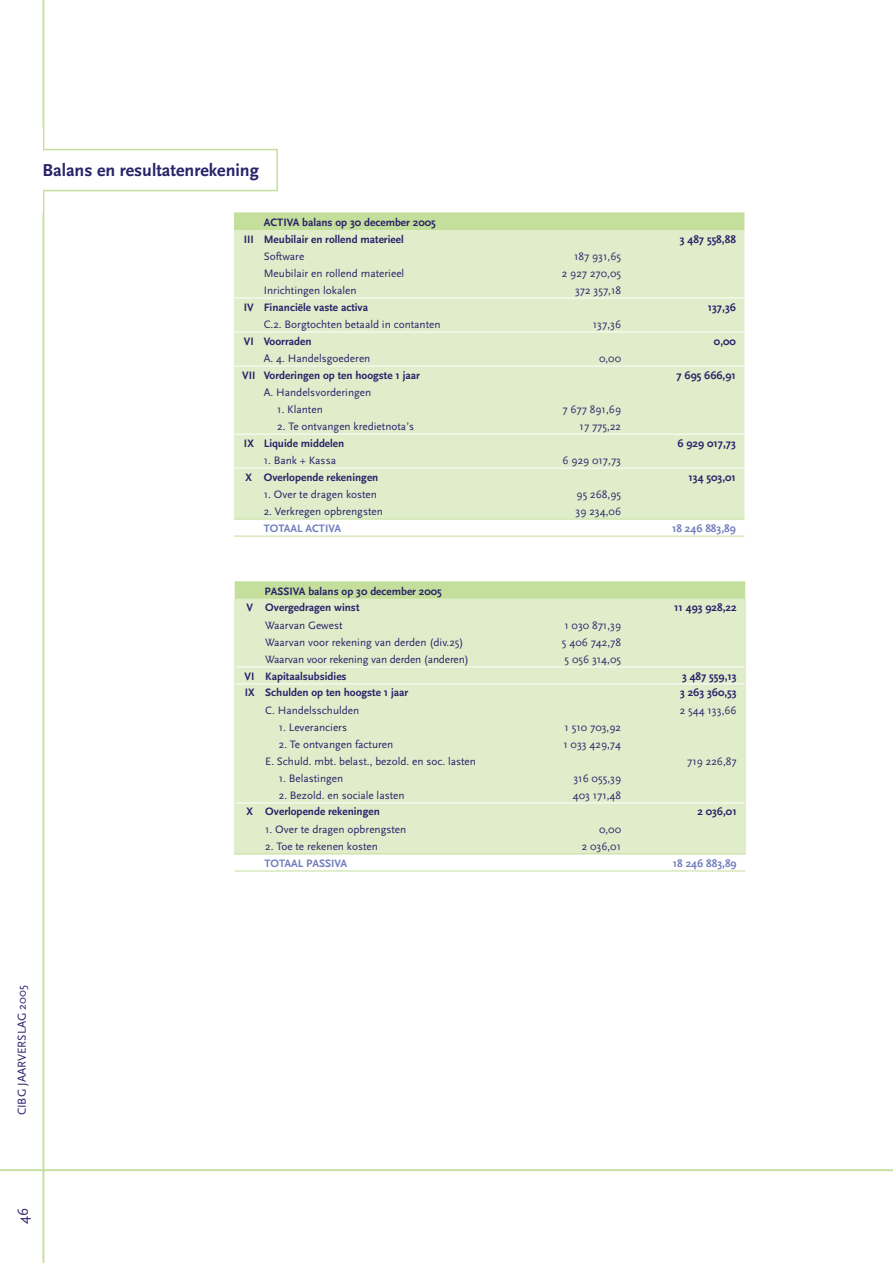
<style>
.page{position:relative;width:893px;height:1263px;background:#fff}
.page>*{position:absolute;margin:0;border:0;box-sizing:border-box;transform-origin:0 0}
.t1{font:700 18px "Scala Sans";color:#282268}
.t2{font:15px "Scala Sans";color:#282268}
.t3{font:12px "Scala Sans";color:#282268}
.t4{font:11.25px "Scala Sans";color:#282268}
.t5{font:700 11.25px/16.8px "Scala Sans";color:#282268}
.t6{font:700 11.25px "Scala Sans";color:#717dbd}
</style>
<div class="page">
<hr style="left:43px;top:0;width:1px;height:1263px;background:#c4df9b">
<hr style="left:0;top:1169px;width:892px;height:2px;background:#c4df9b">
<svg style="left:43px;top:149px;width:235px;height:42px"></svg>
<div style="left:234px;top:214px;width:510px;height:16px;background:#c4df9b"></div>
<div style="left:234px;top:230px;width:510px;height:289px;background:#dfedcb"></div>
<hr style="left:234px;top:213px;width:510px;height:1px;background:#c4df9b">
<hr style="left:234px;top:519px;width:510px;height:1px;background:#c4df9b">
<hr style="left:234px;top:536px;width:510px;height:1px;background:#c4df9b">
<hr style="left:234px;top:298px;width:510px;height:1px;background:#fff">
<hr style="left:234px;top:332px;width:510px;height:1px;background:#fff">
<hr style="left:234px;top:366px;width:510px;height:1px;background:#fff">
<hr style="left:234px;top:434px;width:510px;height:1px;background:#fff">
<hr style="left:234px;top:468px;width:510px;height:1px;background:#fff">
<hr style="left:235px;top:581px;width:510px;height:1px;background:#c4df9b">
<svg style="left:234px;top:582px;width:512px;height:272px;background:#ddecc8"></svg>
<hr style="left:235px;top:667px;width:509px;height:1px;background:#fff">
<hr style="left:235px;top:684px;width:509px;height:1px;background:#fff">
<hr style="left:235px;top:803px;width:509px;height:1px;background:#fff">
<hr style="left:234px;top:854px;width:512px;height:1px;background:#c4df9b">
<hr style="left:235px;top:871px;width:510px;height:1px;background:#c4df9b">
<h1 class="t1" style="left:43px;top:163px;width:218px">Balans en resultatenrekening</h1>
<p class="t5" style="left:244px;top:215px;width:193px;text-indent:20px">ACTIVA balans op 30 december 2005<br>III Meubilair en rollend materieel</p>
<p class="t5" style="left:679px;top:231px;width:58px">3 487 558,88</p>
<p class="t4" style="left:264px;top:252px;width:42px">Software</p>
<p class="t4" style="left:574px;top:252px;width:48px">187 931,65</p>
<p class="t4" style="left:264px;top:269px;width:142px">Meubilair en rollend materieel</p>
<p class="t4" style="left:562px;top:269px;width:61px">2 927 270,05</p>
<p class="t4" style="left:264px;top:285px;width:94px">Inrichtingen lokalen</p>
<p class="t4" style="left:575px;top:285px;width:47px">372 357,18</p>
<p class="t5" style="left:244px;top:300px;width:126px">IV Financiële vaste activa</p>
<p class="t5" style="left:707px;top:300px;width:30px">137,36</p>
<p class="t4" style="left:264px;top:319px;width:178px">C.2. Borgtochten betaald in contanten</p>
<p class="t4" style="left:593px;top:319px;width:30px">137,36</p>
<p class="t5" style="left:244px;top:334px;width:69px">VI Voorraden</p>
<p class="t5" style="left:714px;top:334px;width:24px">0,00</p>
<p class="t4" style="left:264px;top:353px;width:108px">A. 4. Handelsgoederen</p>
<p class="t4" style="left:599px;top:353px;width:24px">0,00</p>
<p class="t5" style="left:242px;top:368px;width:179px">VII Vorderingen op ten hoogste 1 jaar</p>
<p class="t5" style="left:676px;top:368px;width:61px">7 695 666,91</p>
<p class="t4" style="left:264px;top:388px;width:109px">A. Handelsvorderingen</p>
<p class="t4" style="left:277px;top:405px;width:47px">1. Klanten</p>
<p class="t4" style="left:562px;top:405px;width:60px">7 677 891,69</p>
<p class="t4" style="left:277px;top:422px;width:138px">2. Te ontvangen kredietnota’s</p>
<p class="t4" style="left:579px;top:422px;width:43px">17 775,22</p>
<p class="t5" style="left:244px;top:436px;width:102px">IX Liquide middelen</p>
<p class="t5" style="left:677px;top:436px;width:60px">6 929 017,73</p>
<p class="t4" style="left:264px;top:456px;width:74px">1. Bank + Kassa</p>
<p class="t4" style="left:562px;top:456px;width:60px">6 929 017,73</p>
<p class="t5" style="left:246px;top:470px;width:134px">X Overlopende rekeningen</p>
<p class="t5" style="left:688px;top:470px;width:49px">134 503,01</p>
<p class="t4" style="left:264px;top:490px;width:115px">1. Over te dragen kosten</p>
<p class="t4" style="left:576px;top:490px;width:46px">95 268,95</p>
<p class="t4" style="left:264px;top:507px;width:121px">2. Verkregen opbrengsten</p>
<p class="t4" style="left:575px;top:507px;width:47px">39 234,06</p>
<p class="t6" style="left:264px;top:524px;width:79px">TOTAAL ACTIVA</p>
<p class="t6" style="left:672px;top:524px;width:65px">18 246 883,89</p>
<p class="t5" style="left:246px;top:584px;width:197px;text-indent:18px">PASSIVA balans op 30 december 2005<br>V Overgedragen winst</p>
<p class="t5" style="left:674px;top:600px;width:64px">11 493 928,22</p>
<p class="t4" style="left:265px;top:621px;width:79px">Waarvan Gewest</p>
<p class="t4" style="left:564px;top:621px;width:58px">1 030 871,39</p>
<p class="t4" style="left:265px;top:638px;width:200px">Waarvan voor rekening van derden (div.25)</p>
<p class="t4" style="left:562px;top:638px;width:61px">5 406 742,78</p>
<p class="t4" style="left:265px;top:655px;width:205px">Waarvan voor rekening van derden (anderen)</p>
<p class="t4" style="left:564px;top:655px;width:58px">5 056 314,05</p>
<p class="t5" style="left:245px;top:668px;width:103px">VI Kapitaalsubsidies</p>
<p class="t5" style="left:682px;top:668px;width:56px">3 487 559,13</p>
<p class="t5" style="left:245px;top:685px;width:165px">IX Schulden op ten hoogste 1 jaar</p>
<p class="t5" style="left:680px;top:685px;width:58px">3 263 360,53</p>
<p class="t4" style="left:265px;top:706px;width:95px">C. Handelsschulden</p>
<p class="t4" style="left:680px;top:706px;width:58px">2 544 133,66</p>
<p class="t4" style="left:279px;top:723px;width:70px">1. Leveranciers</p>
<p class="t4" style="left:564px;top:723px;width:58px">1 510 703,92</p>
<p class="t4" style="left:279px;top:740px;width:116px">2. Te ontvangen facturen</p>
<p class="t4" style="left:563px;top:740px;width:59px">1 033 429,74</p>
<p class="t4" style="left:265px;top:757px;width:212px">E. Schuld. mbt. belast., bezold. en soc. lasten</p>
<p class="t4" style="left:687px;top:757px;width:51px">719 226,87</p>
<p class="t4" style="left:279px;top:774px;width:66px">1. Belastingen</p>
<p class="t4" style="left:573px;top:774px;width:49px">316 055,39</p>
<p class="t4" style="left:279px;top:791px;width:127px">2. Bezold. en sociale lasten</p>
<p class="t4" style="left:572px;top:791px;width:50px">403 171,48</p>
<p class="t5" style="left:246px;top:804px;width:135px">X Overlopende rekeningen</p>
<p class="t5" style="left:697px;top:804px;width:41px">2 036,01</p>
<p class="t4" style="left:265px;top:825px;width:143px">1. Over te dragen opbrengsten</p>
<p class="t4" style="left:599px;top:825px;width:24px">0,00</p>
<p class="t4" style="left:265px;top:842px;width:114px">2. Toe te rekenen kosten</p>
<p class="t4" style="left:581px;top:842px;width:41px">2 036,01</p>
<p class="t6" style="left:264px;top:858px;width:84px">TOTAAL PASSIVA</p>
<p class="t6" style="left:672px;top:858px;width:65px">18 246 883,89</p>
<p class="t3" style="left:17px;top:1115px;width:132px;rotate:-90deg">CIBG JAARVERSLAG 2005</p>
<h2 class="t2" style="left:17px;top:1224px;width:18px;rotate:-90deg">46</h2>
</div>
